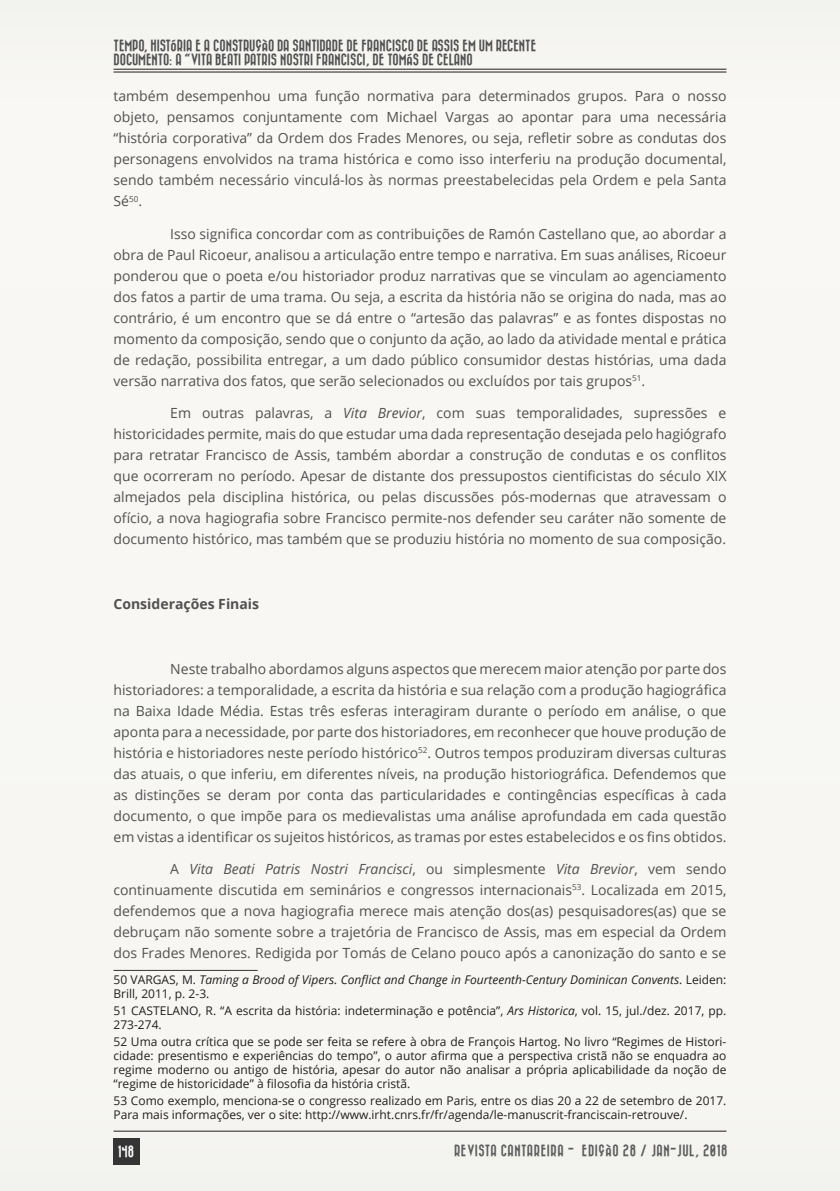
<style>
.page{position:relative;width:840px;height:1191px;background:#fff}
.page>*{position:absolute;margin:0;border:0;box-sizing:border-box;transform-origin:0 0}
.TEXTO{font:14px/21px "Open Sans";color:#515151;text-align:justify}
.TEXTO-2{font:700 14px "Open Sans";color:#515151}
.t1{font:12px/14px "Open Sans";color:#231f20}
.t2{font:12px/14px "Bazar";color:#515151}
.t3{font:italic 12px/14px "Open Sans";color:#231f20}
.t4{font:12px "Bazar";letter-spacing:.05em;color:#5d5d5d}
.t5{font:12px "Bazar";color:#fff}
.s1{font-style:italic}
.s2{font-style:normal}
</style>
<div class="page">
<div style="left:0;top:0;width:839px;height:1190px;background:#f8f7f4"></div>
<hr style="left:113px;top:69px;width:613px;height:1px;background:#231f20">
<hr style="left:113px;top:72px;width:613px;height:1px;background:#231f20">
<hr style="left:113px;top:1130px;width:613px;height:1px;background:#231f20">
<div style="left:113px;top:1138px;width:26px;height:27px;background:#363536"></div>
<hr style="left:113px;top:970px;width:144px;height:1px;background:#363536">
<p class="t2" style="left:113px;top:39px;width:424px">TEMPO, HISTÓRIA E A CONSTRUÇÃO DA SANTIDADE DE FRANCISCO DE ASSIS EM UM RECENTE<br>DOCUMENTO: A “VITA BEATI PATRIS NOSTRI FRANCISCI, DE TOMÁS DE CELANO</p>
<p class="TEXTO" style="left:113px;top:85px;width:614px">também desempenhou uma função normativa para determinados grupos. Para o nosso objeto, pensamos conjuntamente com Michael Vargas ao apontar para uma necessária “história corporativa” da Ordem dos Frades Menores, ou seja, refletir sobre as condutas dos personagens envolvidos na trama histórica e como isso interferiu na produção documental, sendo também necessário vinculá-los às normas preestabelecidas pela Ordem e pela Santa Sé<sup>50</sup>.</p>
<p class="TEXTO" style="left:113px;top:223px;width:614px;text-indent:57px">Isso significa concordar com as contribuições de Ramón Castellano que, ao abordar a obra de Paul Ricoeur, analisou a articulação entre tempo e narrativa. Em suas análises, Ricoeur ponderou que o poeta e/ou historiador produz narrativas que se vinculam ao agenciamento dos fatos a partir de uma trama. Ou seja, a escrita da história não se origina do nada, mas ao contrário, é um encontro que se dá entre o “artesão das palavras” e as fontes dispostas no momento da composição, sendo que o conjunto da ação, ao lado da atividade mental e prática de redação, possibilita entregar, a um dado público consumidor destas histórias, uma dada versão narrativa dos fatos, que serão selecionados ou excluídos por tais grupos<sup>51</sup>.</p>
<p class="TEXTO" style="left:113px;top:402px;width:614px;text-indent:57px">Em outras palavras, a <span class="s1">Vita Brevior</span>, com suas temporalidades, supressões e historicidades permite, mais do que estudar uma dada representação desejada pelo hagiógrafo para retratar Francisco de Assis, também abordar a construção de condutas e os conflitos que ocorreram no período. Apesar de distante dos pressupostos cientificistas do século XIX almejados pela disciplina histórica, ou pelas discussões pós-modernas que atravessam o ofício, a nova hagiografia sobre Francisco permite-nos defender seu caráter não somente de documento histórico, mas também que se produziu história no momento de sua composição.</p>
<p class="TEXTO-2" style="left:113px;top:594px;width:147px">Considerações Finais</p>
<p class="TEXTO" style="left:113px;top:658px;width:614px;text-indent:57px">Neste trabalho abordamos alguns aspectos que merecem maior atenção por parte dos historiadores: a temporalidade, a escrita da história e sua relação com a produção hagiográfica na Baixa Idade Média. Estas três esferas interagiram durante o período em análise, o que aponta para a necessidade, por parte dos historiadores, em reconhecer que houve produção de história e historiadores neste período histórico<sup>52</sup>. Outros tempos produziram diversas culturas das atuais, o que inferiu, em diferentes níveis, na produção historiográfica. Defendemos que as distinções se deram por conta das particularidades e contingências específicas à cada documento, o que impõe para os medievalistas uma análise aprofundada em cada questão em vistas a identificar os sujeitos históricos, as tramas por estes estabelecidos e os fins obtidos.</p>
<p class="TEXTO" style="left:113px;top:858px;width:614px;text-indent:57px">A <span class="s1">Vita Beati Patris Nostri Francisci</span>, ou simplesmente <span class="s1">Vita Brevior</span>, vem sendo continuamente discutida em seminários e congressos internacionais<sup>53</sup>. Localizada em 2015, defendemos que a nova hagiografia merece mais atenção dos(as) pesquisadores(as) que se debruçam não somente sobre a trajetória de Francisco de Assis, mas em especial da Ordem dos Frades Menores. Redigida por Tomás de Celano pouco após a canonização do santo e se</p>
<p class="t3" style="left:113px;top:972px;width:614px"><span class="s2">50 VARGAS, M.</span> Taming a Brood of Vipers. Conflict and Change in Fourteenth-Century Dominican Convents<span class="s2">. Leiden:<br>Brill, 2011, p. 2-3.</span></p>
<p class="t1" style="left:113px;top:1003px;width:614px">51 CASTELANO, R. “A escrita da história: indeterminação e potência”, <span class="s1">Ars Historica</span>, vol. 15, jul./dez. 2017, pp.<br>273-274.</p>
<p class="t1" style="left:113px;top:1034px;width:614px;text-align:justify">52 Uma outra crítica que se pode ser feita se refere à obra de François Hartog. No livro “Regimes de Histori&shy;cidade: presentismo e experiências do tempo”, o autor afirma que a perspectiva cristã não se enquadra ao regime moderno ou antigo de história, apesar do autor não analisar a própria aplicabilidade da noção de “regime de historicidade” à filosofia da história cristã.</p>
<p class="t1" style="left:113px;top:1093px;width:614px">53 Como exemplo, menciona-se o congresso realizado em Paris, entre os dias 20 a 22 de setembro de 2017.<br>Para mais informações, ver o site: http://www.irht.cnrs.fr/fr/agenda/le-manuscrit-franciscain-retrouve/.</p>
<p class="t5" style="left:118px;top:1145px;width:18px">148</p>
<p class="t4" style="left:454px;top:1143px;width:275px">REVISTA CANTAREIRA - EDIÇÃO 28 / JAN-JUL, 2018</p>
</div>
